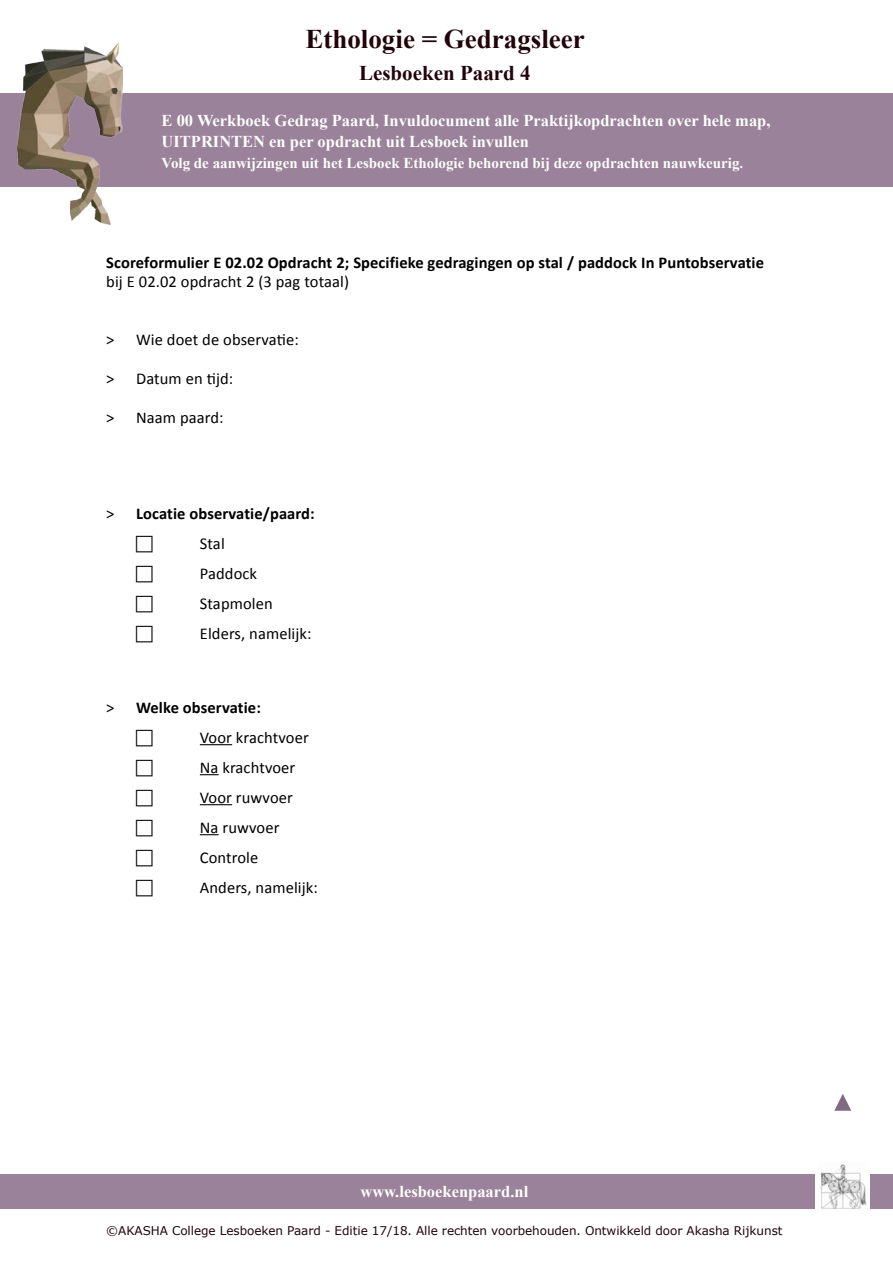
<style>
.page{position:relative;width:893px;height:1263px;background:#fff}
.page>*{position:absolute;margin:0;border:0;box-sizing:border-box;transform-origin:0 0}
.t1{font:700 27px "Times New Roman";color:#21030b}
.t2{font:700 21px "Times New Roman";color:#21030b}
.t3{font:16.5px/30px "Calibri";letter-spacing:.005em;color:#000}
.t4{font:700 16.5px/21px "Times New Roman";color:#fff}
.t5{font:700 16.5px "Calibri";letter-spacing:.005em;color:#000}
.t6{font:700 15px "Times New Roman";color:#fff}
.t7{font:12px "Verdana";letter-spacing:-.005em;color:#21030b}
.s1{font-weight:700}
</style>
<div class="page">
<div style="left:0;top:1174px;width:893px;height:34px;background:#9a829a"></div>
<div style="left:0;top:94px;width:893px;height:93px;background:#9a829a"></div>
<hr style="left:200px;top:744px;width:32px;height:1px;background:#000">
<svg style="left:200px;top:774px;width:19px;height:1px"></svg>
<hr style="left:200px;top:804px;width:32px;height:1px;background:#000">
<svg style="left:200px;top:834px;width:19px;height:1px"></svg>
<img style="left:17px;top:43px;width:106px;height:182px">
<img style="left:816px;top:1164px;width:54px;height:45px">
<svg style="left:834px;top:1094px;width:17px;height:17px"></svg>
<h1 class="t1" style="left:305px;top:20px;width:281px">Ethologie = Gedragsleer</h1>
<p class="t2" style="left:359px;top:58px;width:173px">Lesboeken Paard 4</p>
<p class="t4" style="left:162px;top:110px;width:610px">E 00 Werkboek Gedrag Paard, Invuldocument alle Praktijkopdrachten over hele map,<br>UITPRINTEN en per opdracht uit Lesboek invullen</p>
<p class="t6" style="left:162px;top:153px;width:583px">Volg de aanwijzingen uit het Lesboek Ethologie behorend bij deze opdrachten nauwkeurig.</p>
<p class="t5" style="left:106px;top:252px;width:659px">Scoreformulier E 02.02 Opdracht 2; Specifieke gedragingen op stal / paddock In Puntobservatie</p>
<p class="t3" style="left:106px;top:267px;width:244px">bij E 02.02 opdracht 2 (3 pag totaal)</p>
<p class="t3" style="left:106px;top:325px;width:194px">&gt; Wie doet de observatie:</p>
<p class="t3" style="left:106px;top:363px;width:128px">&gt; Datum en tijd:</p>
<p class="t3" style="left:106px;top:402px;width:119px">&gt; Naam paard:</p>
<p class="t3" style="left:200px;top:499px;width:116px;text-indent:-94px">&gt; <span class="s1">Locatie observatie/paard:<br></span>Stal<br>Paddock<br>Stapmolen<br>Elders, namelijk:</p>
<p class="t3" style="left:200px;top:692px;width:120px;text-indent:-94px">&gt; <span class="s1">Welke observatie:<br></span>Voor krachtvoer<br>Na krachtvoer<br>Voor ruwvoer<br>Na ruwvoer<br>Controle<br>Anders, namelijk:</p>
<p class="t4" style="left:360px;top:1180px;width:169px">www.lesboekenpaard.nl</p>
<p class="t7" style="left:106px;top:1223px;width:678px">©AKASHA College Lesboeken Paard - Editie 17/18. Alle rechten voorbehouden. Ontwikkeld door Akasha Rijkunst</p>
</div>
